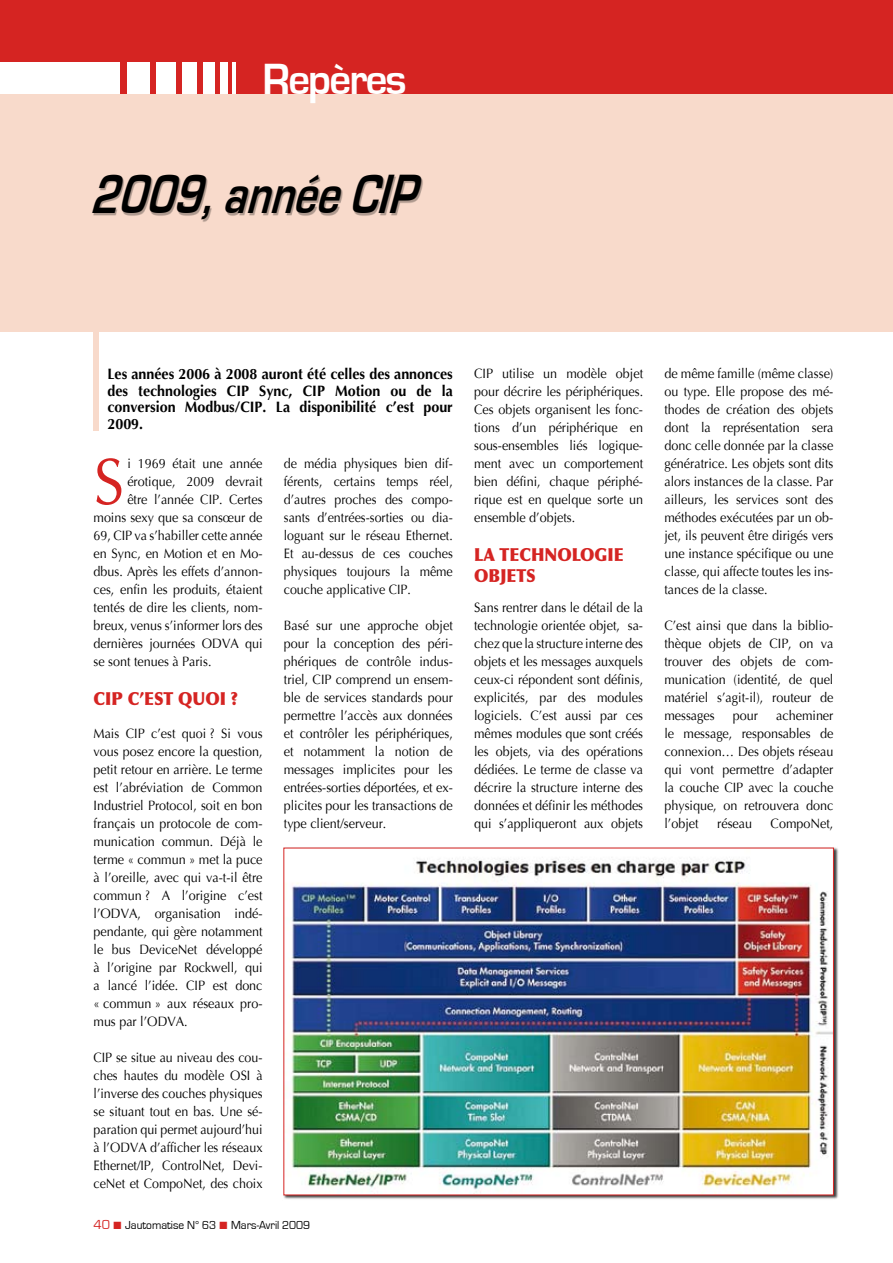
<style>
.page{position:relative;width:893px;height:1263px;background:#fff}
.page>*{position:absolute;margin:0;border:0;box-sizing:border-box;transform-origin:0 0}
.t1{font:66.15px "Optima";color:#d52422;scale:.93 1}
.t2{font:italic 700 57px "Eurostile";color:#000;scale:.78 1}
.t3{font:700 45px "Eurostile";letter-spacing:-.04em;color:#fff;scale:.95 1}
.t4{font:900 18px/21.6px "Optima";color:#d52422;scale:.9 1}
.t5{font:700 15px/16.5px "Optima";color:#000;text-align:justify;scale:.95 1}
.t6{font:13.5px/18px "Optima";color:#000;text-align:justify;scale:.93 1}
.t7{font:13.5px/18px "Optima";color:#000;text-align:justify;scale:.92 1}
.t8{font:12px "Eurostile";color:#000;scale:.95 1}
.s1{font-size:13.5px;color:#d52422}
.s2{color:#d52422}
</style>
<div class="page">
<div style="left:0;top:94px;width:893px;height:238px;background:#f8dacb"></div>
<div style="left:0;top:0;width:893px;height:94px;background:#d52422"></div>
<div style="left:0;top:62px;width:120px;height:32px;background:#fff"></div>
<div style="left:128px;top:62px;width:22px;height:32px;background:#fff"></div>
<div style="left:157px;top:62px;width:19px;height:32px;background:#fff"></div>
<div style="left:182px;top:62px;width:15px;height:32px;background:#fff"></div>
<div style="left:203px;top:62px;width:11px;height:32px;background:#fff"></div>
<div style="left:220px;top:62px;width:7px;height:32px;background:#fff"></div>
<hr style="left:232px;top:62px;width:4px;height:32px;background:#fff">
<hr style="left:892px;top:0;width:1px;height:94px;background:#f8dacb">
<div style="left:94px;top:268px;width:5px;height:162px;background:#f8dacb"></div>
<div style="left:78px;top:163px;width:758px;height:67px;background:#000;opacity:.3"></div>
<div style="left:282px;top:847px;width:557px;height:354px;background:#000;opacity:.75"></div>
<img style="left:285px;top:850px;width:547px;height:343px">
<h3 class="t3" style="left:263px;top:55px;width:153px">Repères</h3>
<h2 class="t2" style="left:90px;top:164px;width:440px">2009,annéeCIP</h2>
<p class="t5" style="left:107px;top:366px;width:365px">Les années 2006 à 2008 auront été celles des annonces des technologies CIP Sync, CIP Motion ou de la conversion Modbus/CIP. La disponibilité c’est pour 2009.</p>
<h1 class="t1" style="left:94px;top:443px;width:35px">S</h1>
<p class="t6" style="left:127px;top:455px;width:147px">i 1969 était une année</p>
<p class="t6" style="left:127px;top:473px;width:147px">érotique, 2009 devrait</p>
<p class="t6" style="left:127px;top:491px;width:147px">être l’année CIP. Certes</p>
<p class="t6" style="left:94px;top:509px;width:183px">moins sexy que sa consœur de</p>
<p class="t6" style="left:94px;top:527px;width:183px">69, CIP va s’habiller cette année</p>
<p class="t6" style="left:94px;top:545px;width:183px">en Sync, en Motion et en Mo-</p>
<p class="t6" style="left:94px;top:563px;width:183px">dbus. Après les effets d’annon-</p>
<p class="t6" style="left:94px;top:581px;width:183px">ces, enfin les produits, étaient</p>
<p class="t6" style="left:94px;top:599px;width:183px">tentés de dire les clients, nom-</p>
<p class="t6" style="left:94px;top:617px;width:183px">breux, venus s’informer lors des</p>
<p class="t6" style="left:94px;top:635px;width:183px">dernières journées ODVA qui</p>
<p class="t6" style="left:94px;top:653px;width:128px">se sont tenues à Paris.</p>
<h3 class="t4" style="left:94px;top:688px;width:162px">CIP C’EST QUOI ?</h3>
<p class="t6" style="left:94px;top:725px;width:183px">Mais CIP c’est quoi ? Si vous vous posez encore la question, petit retour en arrière. Le terme est l’abréviation de Common Industriel Protocol, soit en bon français un protocole de com&shy;munication commun. Déjà le terme « commun » met la puce à l’oreille, avec qui va-t-il être commun ? A l’origine c’est l’ODVA, organisation indé&shy;pendante, qui gère notamment le bus DeviceNet développé à l’origine par Rockwell, qui a lancé l’idée. CIP est donc « commun » aux réseaux pro&shy;mus par l’ODVA.</p>
<p class="t7" style="left:94px;top:1049px;width:185px">CIP se situe au niveau des cou&shy;ches hautes du modèle OSI à l’inverse des couches physiques se situant tout en bas. Une sé&shy;paration qui permet aujourd’hui à l’ODVA d’afficher les réseaux Ethernet/IP, ControlNet, Devi&shy;ceNet et CompoNet, des choix</p>
<p class="t7" style="left:284px;top:455px;width:185px">de média physiques bien dif&shy;férents, certains temps réel, d’autres proches des compo&shy;sants d’entrées-sorties ou dia&shy;loguant sur le réseau Ethernet.<br>Et au-dessus de ces couches physiques toujours la même couche applicative CIP.</p>
<p class="t6" style="left:284px;top:617px;width:183px">Basé sur une approche objet pour la conception des péri&shy;phériques de contrôle indus&shy;triel, CIP comprend un ensem&shy;ble de services standards pour permettre l’accès aux données et contrôler les périphériques, et notamment la notion de messages implicites pour les entrées-sorties déportées, et ex&shy;plicites pour les transactions de type client/serveur.</p>
<p class="t8" style="left:94px;top:1218px;width:230px"><span class="s1">40</span> <span class="s2">■</span> Jautomatise N° 63 <span class="s2">■</span> Mars-Avril 2009</p>
<p class="t6" style="left:474px;top:365px;width:183px">CIP utilise un modèle objet pour décrire les périphériques.<br>Ces objets organisent les fonc&shy;tions d’un périphérique en sous-ensembles liés logique&shy;ment avec un comportement bien défini, chaque périphé&shy;rique est en quelque sorte un ensemble d’objets.</p>
<h3 class="t4" style="left:474px;top:544px;width:168px">LA TECHNOLOGIE<br>OBJETS</h3>
<p class="t6" style="left:474px;top:599px;width:183px">Sans rentrer dans le détail de la technologie orientée objet, sa&shy;chez que la structure interne des objets et les messages auxquels ceux-ci répondent sont définis, explicités, par des modules logiciels. C’est aussi par ces mêmes modules que sont créés les objets, via des opérations dédiées. Le terme de classe va décrire la structure interne des données et définir les méthodes qui s’appliqueront aux objets</p>
<p class="t6" style="left:664px;top:365px;width:183px">de même famille (même classe) ou type. Elle propose des mé&shy;thodes de création des objets dont la représentation sera donc celle donnée par la classe génératrice. Les objets sont dits alors instances de la classe. Par ailleurs, les services sont des méthodes exécutées par un ob&shy;jet, ils peuvent être dirigés vers une instance spécifique ou une classe, qui affecte toutes les ins&shy;tances de la classe.</p>
<p class="t6" style="left:664px;top:617px;width:183px">C’est ainsi que dans la biblio&shy;thèque objets de CIP, on va trouver des objets de com&shy;munication (identité, de quel matériel s’agit-il), routeur de messages</p>
<p class="t6" style="left:664px;top:707px;width:183px;text-indent:112px">acheminer le message, responsables de connexion… Des objets réseau qui vont permettre d’adapter la couche CIP avec la couche physique, on retrouvera donc l’objet</p>
<p class="t6" style="left:733px;top:707px;width:29px">pour</p>
<p class="t6" style="left:717px;top:815px;width:39px">réseau</p>
<p class="t6" style="left:771px;top:815px;width:69px">CompoNet,</p>
</div>
